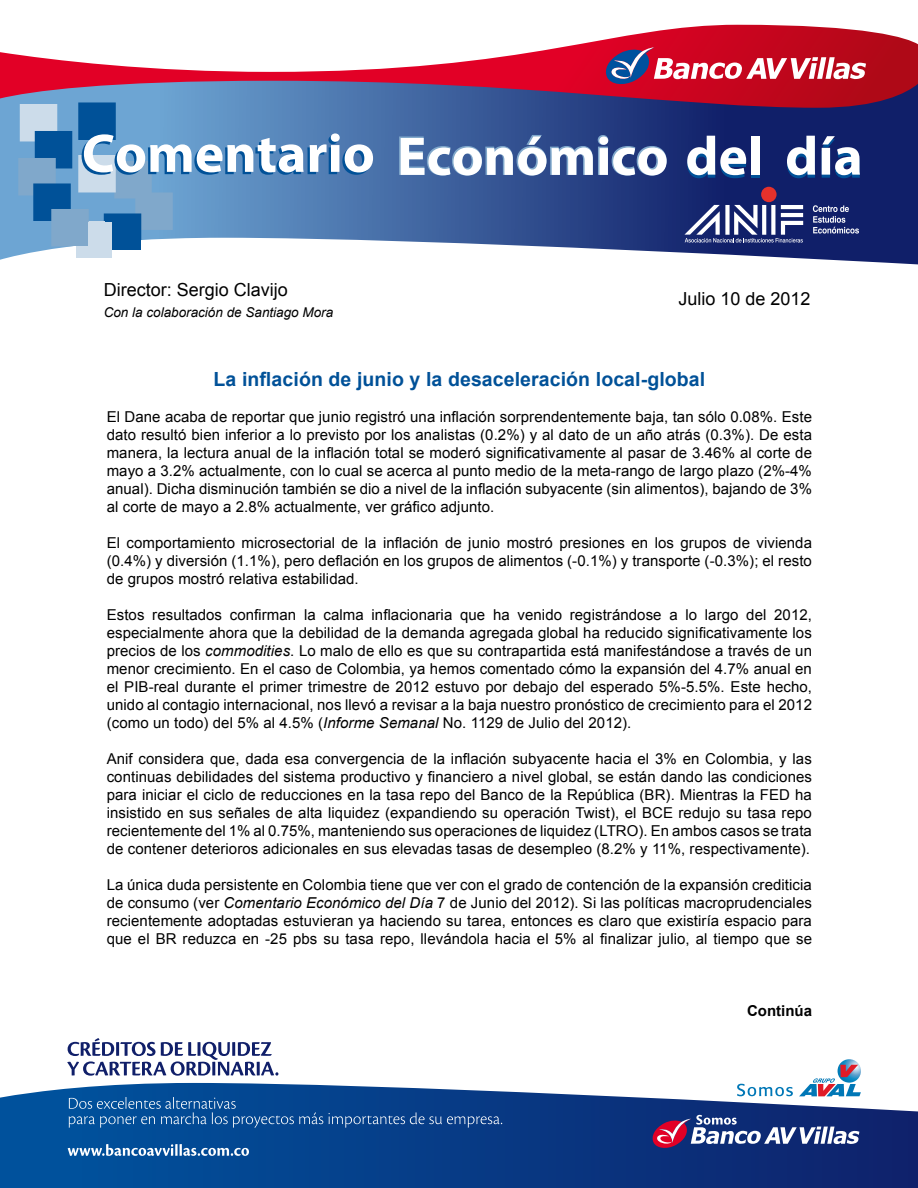
<style>
.page{position:relative;width:918px;height:1188px;background:#fff}
.page>*{position:absolute;margin:0;border:0;box-sizing:border-box;transform-origin:0 0}
.t1{font:700 19.5px "Arial";letter-spacing:.005em;color:#005198}
.t2{font:18px "Arial";color:#000}
.t3{font:15px/18px "Arial";letter-spacing:.005em;color:#000;text-align:justify}
.t4{font:700 15px "Arial";color:#000}
.t5{font:italic 13.5px "Arial";color:#000}
.s1{font-style:italic}
</style>
<div class="page">
<svg style="left:0;top:25px;width:918px;height:56px"></svg>
<svg style="left:603px;top:47px;width:263px;height:34px"></svg>
<svg style="left:0;top:81px;width:918px;height:183px"></svg>
<svg style="left:0;top:1083px;width:918px;height:105px"></svg>
<div style="left:136px;top:193px;width:36px;height:36px;background:#80a8cb"></div>
<div style="left:135px;top:192px;width:38px;height:38px;border:2px solid #80a8cb"></div>
<div style="left:115px;top:162px;width:36px;height:36px;background:#80a8cb"></div>
<div style="left:114px;top:161px;width:38px;height:37px;border:2px solid #80a8cb"></div>
<div style="left:21px;top:105px;width:36px;height:36px;background:#ccdcea"></div>
<div style="left:20px;top:104px;width:37px;height:37px;border:2px solid #ccdcea"></div>
<div style="left:36px;top:132px;width:36px;height:36px;background:#005198"></div>
<div style="left:35px;top:131px;width:37px;height:37px;border:2px solid #005198"></div>
<div style="left:79px;top:103px;width:36px;height:36px;background:#005198"></div>
<div style="left:78px;top:102px;width:38px;height:38px;border:2px solid #005198"></div>
<div style="left:79px;top:156px;width:36px;height:36px;background:#ccdcea"></div>
<div style="left:78px;top:155px;width:38px;height:37px;border:2px solid #ccdcea"></div>
<div style="left:19px;top:159px;width:36px;height:36px;background:#80a8cb"></div>
<div style="left:18px;top:158px;width:38px;height:37px;border:2px solid #80a8cb"></div>
<div style="left:34px;top:184px;width:36px;height:36px;background:#005198"></div>
<div style="left:33px;top:183px;width:38px;height:38px;border:2px solid #005198"></div>
<div style="left:104px;top:213px;width:37px;height:38px;border:2px solid #005198"></div>
<div style="left:75px;top:221px;width:38px;height:37px;border:2px solid #ccdcea"></div>
<div style="left:51px;top:209px;width:38px;height:37px;border:2px solid #80a8cb"></div>
<svg style="left:82px;top:133px;width:291px;height:42px"></svg>
<svg style="left:398px;top:134px;width:269px;height:42px"></svg>
<div style="left:751px;top:139px;width:9px;height:39px;background:#005198"></div>
<svg style="left:687px;top:136px;width:59px;height:42px"></svg>
<div style="left:751px;top:136px;width:9px;height:39px;background:#fff"></div>
<svg style="left:787px;top:136px;width:28px;height:42px"></svg>
<svg style="left:822px;top:136px;width:38px;height:42px"></svg>
<div style="left:761px;top:187px;width:16px;height:15px;background:#e5312b;border-radius:50%"></div>
<svg style="left:684px;top:205px;width:119px;height:38px"></svg>
<svg style="left:813px;top:205px;width:46px;height:29px"></svg>
<div style="left:105px;top:214px;width:36px;height:36px;background:#005198"></div>
<div style="left:76px;top:222px;width:36px;height:36px;background:#ccdcea"></div>
<div style="left:52px;top:210px;width:36px;height:36px;background:#80a8cb"></div>
<svg style="left:651px;top:1115px;width:208px;height:35px"></svg>
<svg style="left:69px;top:1097px;width:254px;height:31px"></svg>
<svg style="left:329px;top:1112px;width:173px;height:16px"></svg>
<svg style="left:68px;top:1144px;width:181px;height:12px"></svg>
<svg style="left:67px;top:1038px;width:211px;height:38px"></svg>
<svg style="left:737px;top:1084px;width:56px;height:12px"></svg>
<svg style="left:838px;top:1059px;width:23px;height:24px"></svg>
<svg style="left:799px;top:1065px;width:62px;height:31px"></svg>
<p class="t2" style="left:104px;top:277px;width:186px">Director: Sergio Clavijo</p>
<p class="t5" style="left:104px;top:304px;width:231px">Con la colaboración de Santiago Mora</p>
<p class="t2" style="left:679px;top:287px;width:134px">Julio 10 de 2012</p>
<h1 class="t1" style="left:214px;top:366px;width:493px">La inflación de junio y la desaceleración local-global</h1>
<p class="t3" style="left:107px;top:408px;width:707px">El Dane acaba de reportar que junio registró una inflación sorprendentemente baja, tan sólo 0.08%. Este dato resultó bien inferior a lo previsto por los analistas (0.2%) y al dato de un año atrás (0.3%). De esta manera, la lectura anual de la inflación total se moderó significativamente al pasar de 3.46% al corte de mayo a 3.2% actualmente, con lo cual se acerca al punto medio de la meta-rango de largo plazo (2%-4% anual). Dicha disminución también se dio a nivel de la inflación subyacente (sin alimentos), bajando de 3% al corte de mayo a 2.8% actualmente, ver gráfico adjunto.</p>
<p class="t3" style="left:107px;top:534px;width:707px">El comportamiento microsectorial de la inflación de junio mostró presiones en los grupos de vivienda (0.4%) y diversión (1.1%), pero deflación en los grupos de alimentos (-0.1%) y transporte (-0.3%); el resto de grupos mostró relativa estabilidad.</p>
<p class="t3" style="left:107px;top:606px;width:707px">Estos resultados confirman la calma inflacionaria que ha venido registrándose a lo largo del 2012, especialmente ahora que la debilidad de la demanda agregada global ha reducido significativamente los precios de los <span class="s1">commodities</span>. Lo malo de ello es que su contrapartida está manifestándose a través de un menor crecimiento. En el caso de Colombia, ya hemos comentado cómo la expansión del 4.7% anual en el PIB-real durante el primer trimestre de 2012 estuvo por debajo del esperado 5%-5.5%. Este hecho, unido al contagio internacional, nos llevó a revisar a la baja nuestro pronóstico de crecimiento para el 2012 (como un todo) del 5% al 4.5% (<span class="s1">Informe Semanal</span> No. 1129 de Julio del 2012).</p>
<p class="t3" style="left:107px;top:750px;width:707px">Anif considera que, dada esa convergencia de la inflación subyacente hacia el 3% en Colombia, y las continuas debilidades del sistema productivo y financiero a nivel global, se están dando las condiciones para iniciar el ciclo de reducciones en la tasa repo del Banco de la República (BR). Mientras la FED ha insistido en sus señales de alta liquidez (expandiendo su operación Twist), el BCE redujo su tasa repo recientemente del 1% al 0.75%, manteniendo sus operaciones de liquidez (LTRO). En ambos casos se trata de contener deterioros adicionales en sus elevadas tasas de desempleo (8.2% y 11%, respectivamente).</p>
<p class="t3" style="left:107px;top:876px;width:707px">La única duda persistente en Colombia tiene que ver con el grado de contención de la expansión crediticia de consumo (ver <span class="s1">Comentario Económico del Día</span> 7 de Junio del 2012). Si las políticas macroprudenciales recientemente adoptadas estuvieran ya haciendo su tarea, entonces es claro que existiría espacio para que el BR reduzca en -25 pbs su tasa repo, llevándola hacia el 5% al finalizar julio, al tiempo que se</p>
<p class="t4" style="left:747px;top:1001px;width:66px">Continúa</p>
</div>
